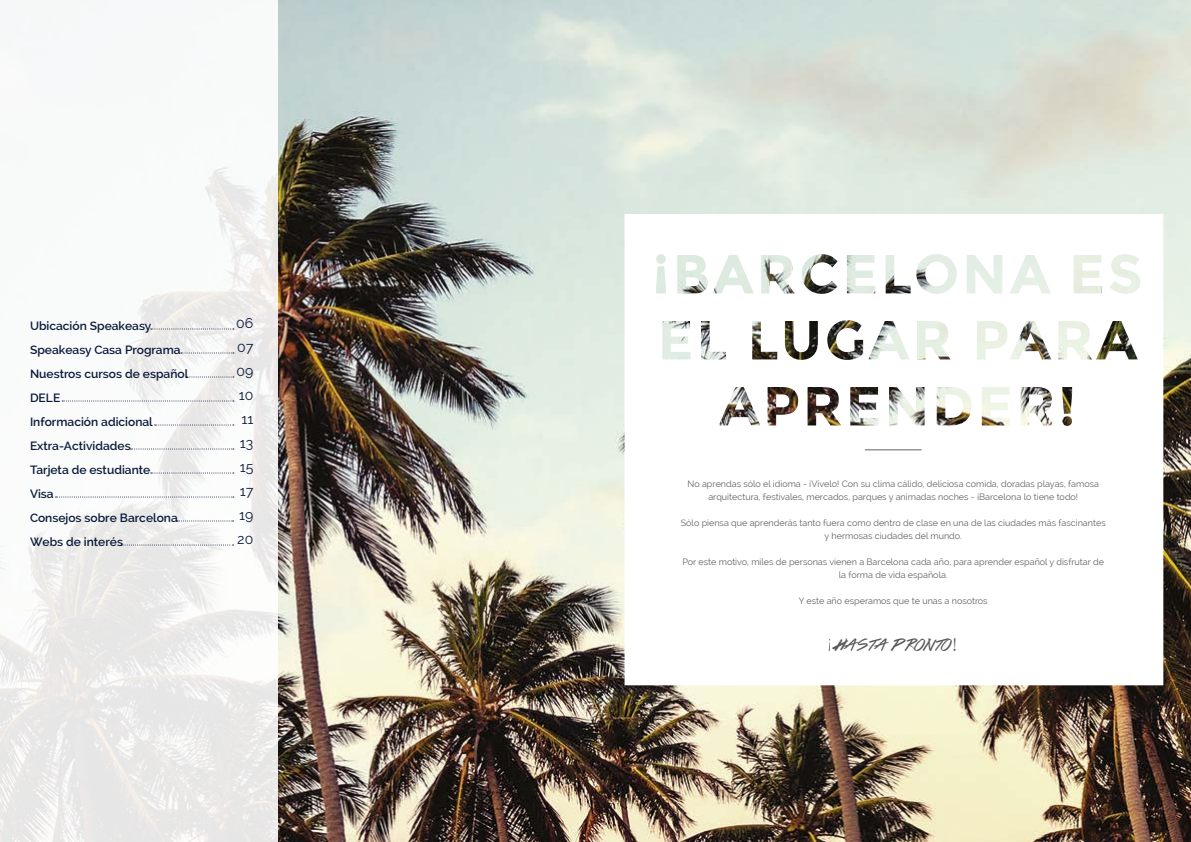
<style>
.page{position:relative;width:1191px;height:842px;background:#fff}
.page>*{position:absolute;margin:0;border:0;box-sizing:border-box;transform-origin:0 0}
.t1{font:18px "Colors Of Autumn";letter-spacing:.01em;color:#575756}
.t2{font:14px/24px "Raleway";color:#091939;text-align:center}
.t3{font:600 12px/24px "Raleway";color:#091939}
.t4{font:9px/13px "Raleway";color:#646363;text-align:center}
</style>
<div class="page">
<img style="left:277px;top:0;width:914px;height:842px">
<svg style="left:0;top:167px;width:277px;height:675px;fill:#f5f4f4"></svg>
<svg style="left:624px;top:214px;width:539px;height:471px"></svg>
<svg style="left:151px;top:328px;width:83px;height:1px"></svg>
<svg style="left:181px;top:352px;width:53px;height:1px"></svg>
<svg style="left:186px;top:376px;width:48px;height:1px"></svg>
<svg style="left:62px;top:400px;width:172px;height:1px"></svg>
<svg style="left:155px;top:424px;width:79px;height:1px"></svg>
<svg style="left:130px;top:448px;width:104px;height:1px"></svg>
<svg style="left:151px;top:472px;width:83px;height:1px"></svg>
<svg style="left:56px;top:496px;width:178px;height:1px"></svg>
<hr style="left:865px;top:449px;width:56px;height:1px;background:#646363">
<svg style="left:828px;top:639px;width:2px;height:12px"></svg>
<svg style="left:177px;top:520px;width:56px;height:1px"></svg>
<svg style="left:121px;top:544px;width:112px;height:1px"></svg>
<h3 class="t3" style="left:30px;top:313px;width:160px">Ubicación Speakeasy<br>Speakeasy Casa Programa<br>Nuestros cursos de español<br>DELE<br>Información adicional<br>Extra-Actividades<br>Tarjeta de estudiante<br>Visa<br>Consejos sobre Barcelona<br>Webs de interés</h3>
<h2 class="t2" style="left:236px;top:311px;width:19px">06<br>07<br>09<br>10<br>11<br>13<br>15<br>17<br>19<br>20</h2>
<p class="t4" style="left:687px;top:477px;width:413px">No aprendas sólo el idioma - ¡Vívelo! Con su clima cálido, deliciosa comida, doradas playas, famosa arquitectura, festivales, mercados, parques y animadas noches - ¡Barcelona lo tiene todo!</p>
<p class="t4" style="left:681px;top:516px;width:426px">Sólo piensa que aprenderás tanto fuera como dentro de clase en una de las ciudades más fascinantes y hermosas ciudades del mundo.</p>
<p class="t4" style="left:682px;top:555px;width:423px">Por este motivo, miles de personas vienen a Barcelona cada año, para aprender español y disfrutar de la forma de vida española.</p>
<p class="t4" style="left:799px;top:594px;width:190px">Y este año esperamos que te unas a nosotros</p>
<h1 class="t1" style="left:835px;top:635px;width:124px">HASTA PRONTO!</h1>
</div>
